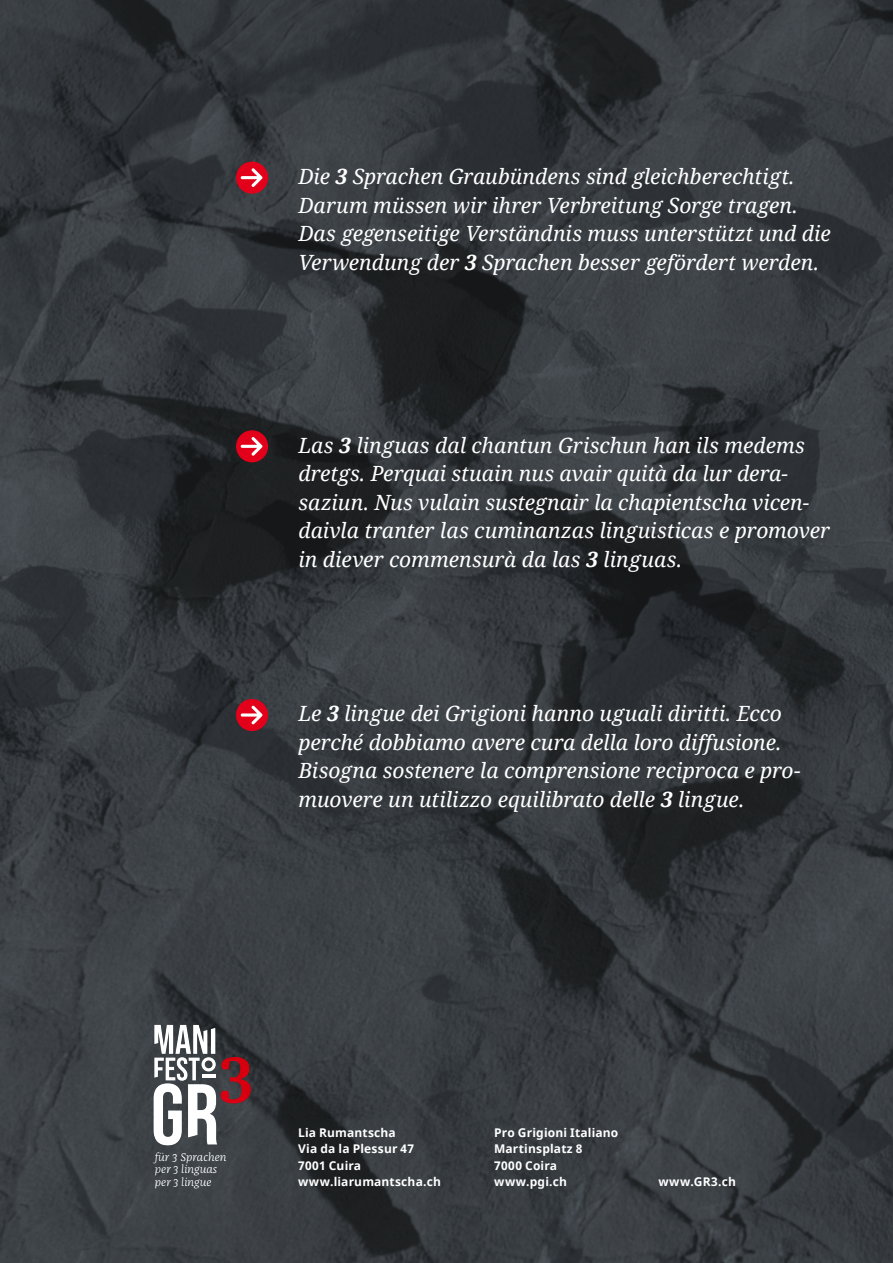
<style>
.page{position:relative;width:893px;height:1263px;background:#fff}
.page>*{position:absolute;margin:0;border:0;box-sizing:border-box;transform-origin:0 0}
.t1{font:italic 21px/28.5px "Noto Serif";color:#fff}
.t2{font:700 12px/16.5px "Noto Sans";letter-spacing:.015em;color:#fff}
.t3{font:italic 11.55px/12.5px "Franziska OT";color:#fff}
.s1{font-weight:700}
</style>
<div class="page">
<img style="left:0;top:0;width:893px;height:1263px">
<svg style="left:154px;top:1025px;width:97px;height:120px"></svg>
<div style="left:236px;top:162px;width:32px;height:32px;background:#e2001a;border-radius:50%"></div>
<svg style="left:241px;top:168px;width:21px;height:19px"></svg>
<div style="left:236px;top:430px;width:32px;height:32px;background:#e2001a;border-radius:50%"></div>
<svg style="left:241px;top:437px;width:21px;height:19px"></svg>
<div style="left:236px;top:699px;width:32px;height:32px;background:#e2001a;border-radius:50%"></div>
<svg style="left:241px;top:706px;width:21px;height:18px"></svg>
<p class="t1" style="left:298px;top:161px;width:534px">Die <span class="s1">3</span> Sprachen Graubündens sind gleichberechtigt.<br>Darum müssen wir ihrer Verbreitung Sorge tragen.<br>Das gegenseitige Verständnis muss unterstützt und die Verwendung der <span class="s1">3</span> Sprachen besser gefördert werden.</p>
<p class="t1" style="left:298px;top:430px;width:533px">Las <span class="s1">3</span> linguas dal chantun Grischun han ils medems dretgs. Perquai stuain nus avair quità da lur dera&shy;saziun. Nus vulain sustegnair la chapientscha vicen&shy;daivla tranter las cuminanzas linguisticas e promover in diever commensurà da las <span class="s1">3</span> linguas.</p>
<p class="t1" style="left:298px;top:699px;width:504px">Le <span class="s1">3</span> lingue dei Grigioni hanno uguali diritti. Ecco perché dobbiamo avere cura della loro diffusione.<br>Bisogna sostenere la comprensione reciproca e pro&shy;muovere un utilizzo equilibrato delle <span class="s1">3</span> lingue.</p>
<p class="t3" style="left:155px;top:1151px;width:73px">für 3 Sprachen per 3 linguas per 3 lingue</p>
<p class="t2" style="left:298px;top:1124px;width:144px">Lia Rumantscha<br>Via da la Plessur 47<br>7001 Cuira www.liarumantscha.ch</p>
<p class="t2" style="left:494px;top:1124px;width:126px">Pro Grigioni Italiano<br>Martinsplatz 8<br>7000 Coira www.pgi.ch</p>
<p class="t2" style="left:658px;top:1174px;width:79px">www.GR3.ch</p>
</div>
